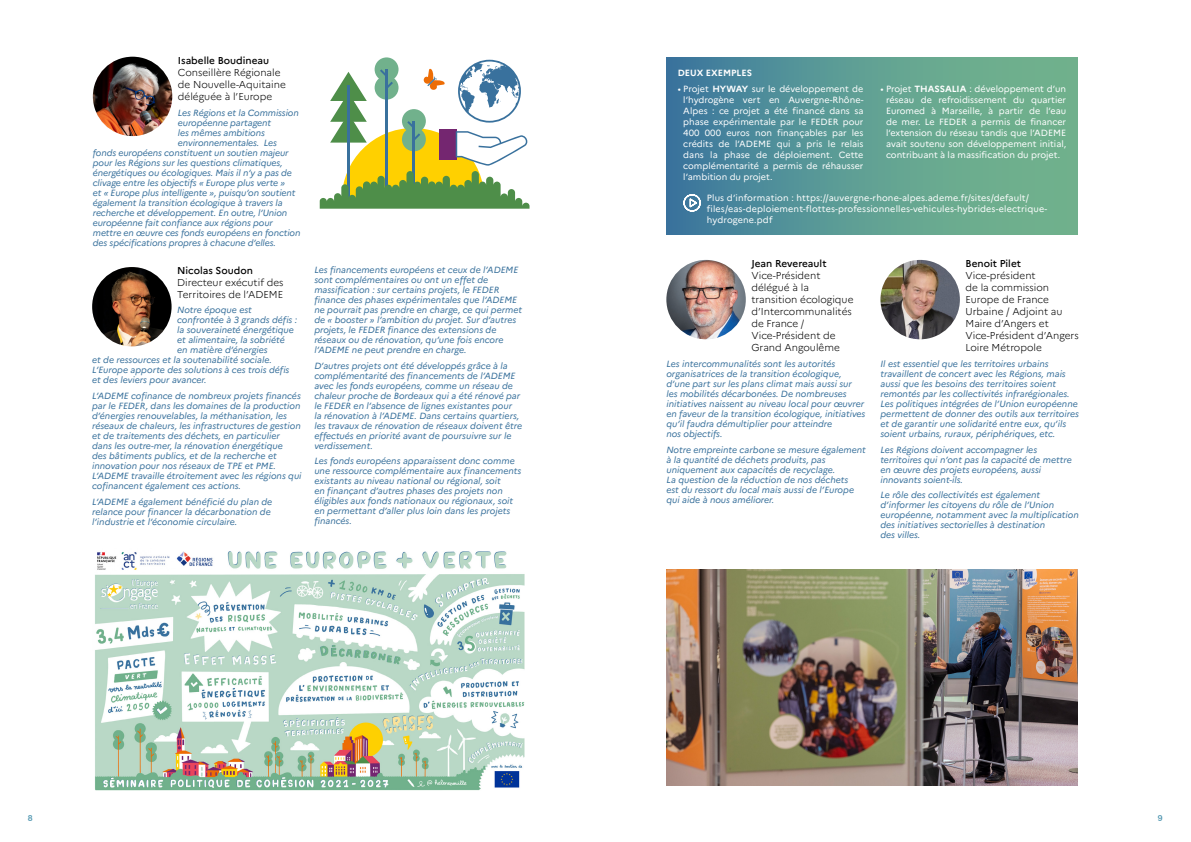
<style>
.page{position:relative;width:1191px;height:842px;background:#fff}
.page>*{position:absolute;margin:0;border:0;box-sizing:border-box;transform-origin:0 0}
.t1{font:300 10px/12px "Marianne";color:#000}
.t2{font:500 10px "Marianne";color:#000}
.t3{font:italic 9px/10px "Marianne";color:#39719c}
.t4{font:9px/11px "Marianne";letter-spacing:.01em;color:#fff;text-align:justify}
.t5{font:700 9px "Marianne";color:#fff}
.t6{font:8.3px "Arial Rounded MT Bold";color:#569ab3}
.s1{font-weight:700}
</style>
<div class="page">
<img style="left:93px;top:57px;width:79px;height:79px;border-radius:40px">
<img style="left:666px;top:260px;width:80px;height:79px;border-radius:40px">
<img style="left:880px;top:260px;width:80px;height:79px;border-radius:40px">
<img style="left:92px;top:267px;width:79px;height:79px;border-radius:40px">
<div style="left:666px;top:58px;width:411px;height:177px;background:linear-gradient(to right,#407c9e,#79bb8a)"></div>
<img style="left:95px;top:551px;width:429px;height:240px">
<img style="left:666px;top:570px;width:411px;height:215px">
<svg style="left:374px;top:57px;width:24px;height:24px"></svg>
<svg style="left:320px;top:60px;width:209px;height:149px"></svg>
<svg style="left:682px;top:193px;width:19px;height:19px"></svg>
<p class="t2" style="left:178px;top:55px;width:93px">Isabelle Boudineau</p>
<p class="t1" style="left:178px;top:66px;width:109px">Conseillère Régionale de Nouvelle-Aquitaine déléguée à l’Europe</p>
<p class="t3" style="left:178px;top:107px;width:122px">Les Régions et la Commission</p>
<p class="t3" style="left:178px;top:117px;width:95px">européenne partagent</p>
<p class="t3" style="left:178px;top:127px;width:88px">les mêmes ambitions</p>
<p class="t3" style="left:178px;top:137px;width:101px">environnementales. Les</p>
<p class="t3" style="left:93px;top:147px;width:197px">fonds européens constituent un soutien majeur</p>
<p class="t3" style="left:93px;top:157px;width:191px">pour les Régions sur les questions climatiques,</p>
<p class="t3" style="left:93px;top:167px;width:201px">énergétiques ou écologiques. Mais il n’y a pas de</p>
<p class="t3" style="left:93px;top:177px;width:194px">clivage entre les objectifs « Europe plus verte »</p>
<p class="t3" style="left:93px;top:187px;width:204px">et « Europe plus intelligente », puisqu’on soutient</p>
<p class="t3" style="left:93px;top:197px;width:191px">également la transition écologique à travers la</p>
<p class="t3" style="left:93px;top:207px;width:196px">recherche et développement. En outre, l’Union</p>
<p class="t3" style="left:93px;top:217px;width:182px">européenne fait confiance aux régions pour</p>
<p class="t3" style="left:93px;top:227px;width:209px">mettre en œuvre ces fonds européens en fonction</p>
<p class="t3" style="left:93px;top:237px;width:184px">des spécifications propres à chacune d’elles.</p>
<p class="t2" style="left:177px;top:264px;width:77px">Nicolas Soudon</p>
<p class="t1" style="left:177px;top:275px;width:108px">Directeur exécutif des<br>Territoires de l’ADEME</p>
<p class="t3" style="left:177px;top:304px;width:76px">Notre époque est</p>
<p class="t3" style="left:177px;top:314px;width:122px">confrontée à 3 grands défis :</p>
<p class="t3" style="left:177px;top:324px;width:118px">la souveraineté énergétique</p>
<p class="t3" style="left:177px;top:334px;width:109px">et alimentaire, la sobriété</p>
<p class="t3" style="left:177px;top:344px;width:92px">en matière d’énergies</p>
<p class="t3" style="left:92px;top:354px;width:181px">et de ressources et la soutenabilité sociale.</p>
<p class="t3" style="left:92px;top:364px;width:199px">L’Europe apporte des solutions à ces trois défis</p>
<p class="t3" style="left:92px;top:374px;width:116px">et des leviers pour avancer.</p>
<p class="t3" style="left:92px;top:390px;width:211px">L’ADEME cofinance de nombreux projets financés par le FEDER, dans les domaines de la production d’énergies renouvelables, la méthanisation, les réseaux de chaleurs, les infrastructures de gestion et de traitements des déchets, en particulier dans les outre-mer, la rénovation énergétique<br>des bâtiments publics, et de la recherche et innovation pour nos réseaux de TPE et PME.<br>L’ADEME travaille étroitement avec les régions qui cofinancent également ces actions.</p>
<p class="t3" style="left:92px;top:496px;width:182px">L’ADEME a également bénéficié du plan de relance pour financer la décarbonation de l’industrie et l’économie circulaire.</p>
<p class="t3" style="left:314px;top:264px;width:209px">Les financements européens et ceux de l’ADEME sont complémentaires ou ont un effet de massification : sur certains projets, le FEDER finance des phases expérimentales que l’ADEME ne pourrait pas prendre en charge, ce qui permet de « booster » l’ambition du projet. Sur d’autres projets, le FEDER finance des extensions de réseaux ou de rénovation, qu’une fois encore l’ADEME ne peut prendre en charge.</p>
<p class="t3" style="left:314px;top:359px;width:209px">D’autres projets ont été développés grâce à la complémentarité des financements de l’ADEME avec les fonds européens, comme un réseau de chaleur proche de Bordeaux qui a été rénové par le FEDER en l’absence de lignes existantes pour<br>la rénovation à l’ADEME. Dans certains quartiers, les travaux de rénovation de réseaux doivent être effectués en priorité avant de poursuivre sur le verdissement.</p>
<p class="t3" style="left:314px;top:455px;width:209px">Les fonds européens apparaissent donc comme une ressource complémentaire aux financements existants au niveau national ou régional, soit<br>en finançant d’autres phases des projets non éligibles aux fonds nationaux ou régionaux, soit en permettant d’aller plus loin dans les projets financés.</p>
<p class="t5" style="left:677px;top:67px;width:76px">DEUX EXEMPLES</p>
<p class="t4" style="left:683px;top:84px;width:182px;text-indent:-6px">• Projet <span class="s1">HYWAY</span> sur le développement de l’hydrogène vert en Auvergne-Rhône-Alpes : ce projet a été financé dans sa phase expérimentale par le FEDER pour 400 000 euros non finançables par les crédits de l’ADEME qui a pris le relais dans la phase de déploiement. Cette complémentarité a permis de réhausser l’ambition du projet.</p>
<p class="t4" style="left:886px;top:84px;width:182px;text-indent:-6px">• Projet <span class="s1">THASSALIA</span> : développement d’un réseau de refroidissement du quartier Euromed à Marseille, à partir de l’eau de mer. Le FEDER a permis de financer l’extension du réseau tandis que l’ADEME avait soutenu son développement initial, contribuant à la massification du projet.</p>
<p class="t4" style="left:707px;top:193px;width:342px;text-align:left">Plus d’information : https://auvergne-rhone-alpes.ademe.fr/sites/default/ files/eas-deploiement-flottes-professionnelles-vehicules-hybrides-electrique&shy;hydrogene.pdf</p>
<p class="t2" style="left:751px;top:258px;width:77px">Jean Revereault</p>
<p class="t1" style="left:751px;top:269px;width:103px">Vice-Président délégué à la transition écologique d’Intercommunalités de France /<br>Vice-Président de<br>Grand Angoulême</p>
<p class="t3" style="left:666px;top:358px;width:201px">Les intercommunalités sont les autorités organisatrices de la transition écologique, d’une part sur les plans climat mais aussi sur<br>les mobilités décarbonées. De nombreuses initiatives naissent au niveau local pour œuvrer en faveur de la transition écologique, initiatives qu’il faudra démultiplier pour atteindre<br>nos objectifs.</p>
<p class="t3" style="left:666px;top:444px;width:201px">Notre empreinte carbone se mesure également à la quantité de déchets produits, pas uniquement aux capacités de recyclage.<br>La question de la réduction de nos déchets<br>est du ressort du local mais aussi de l’Europe qui aide à nous améliorer.</p>
<p class="t2" style="left:965px;top:258px;width:57px">Benoit Pilet</p>
<p class="t1" style="left:965px;top:269px;width:115px">Vice-président<br>de la commission<br>Europe de France<br>Urbaine / Adjoint au<br>Maire d’Angers et<br>Vice-Président d’Angers<br>Loire Métropole</p>
<p class="t3" style="left:880px;top:358px;width:200px">Il est essentiel que les territoires urbains travaillent de concert avec les Régions, mais aussi que les besoins des territoires soient remontés par les collectivités infrarégionales.<br>Les politiques intégrées de l’Union européenne permettent de donner des outils aux territoires et de garantir une solidarité entre eux, qu’ils soient urbains, ruraux, périphériques, etc.</p>
<p class="t3" style="left:880px;top:444px;width:193px">Les Régions doivent accompagner les territoires qui n’ont pas la capacité de mettre en œuvre des projets européens, aussi innovants soient-ils.</p>
<p class="t3" style="left:880px;top:489px;width:200px">Le rôle des collectivités est également d’informer les citoyens du rôle de l’Union européenne, notamment avec la multiplication des initiatives sectorielles à destination<br>des villes.</p>
<p class="t6" style="left:28px;top:813px;width:6px">8</p>
<p class="t6" style="left:1157px;top:813px;width:6px">9</p>
</div>
